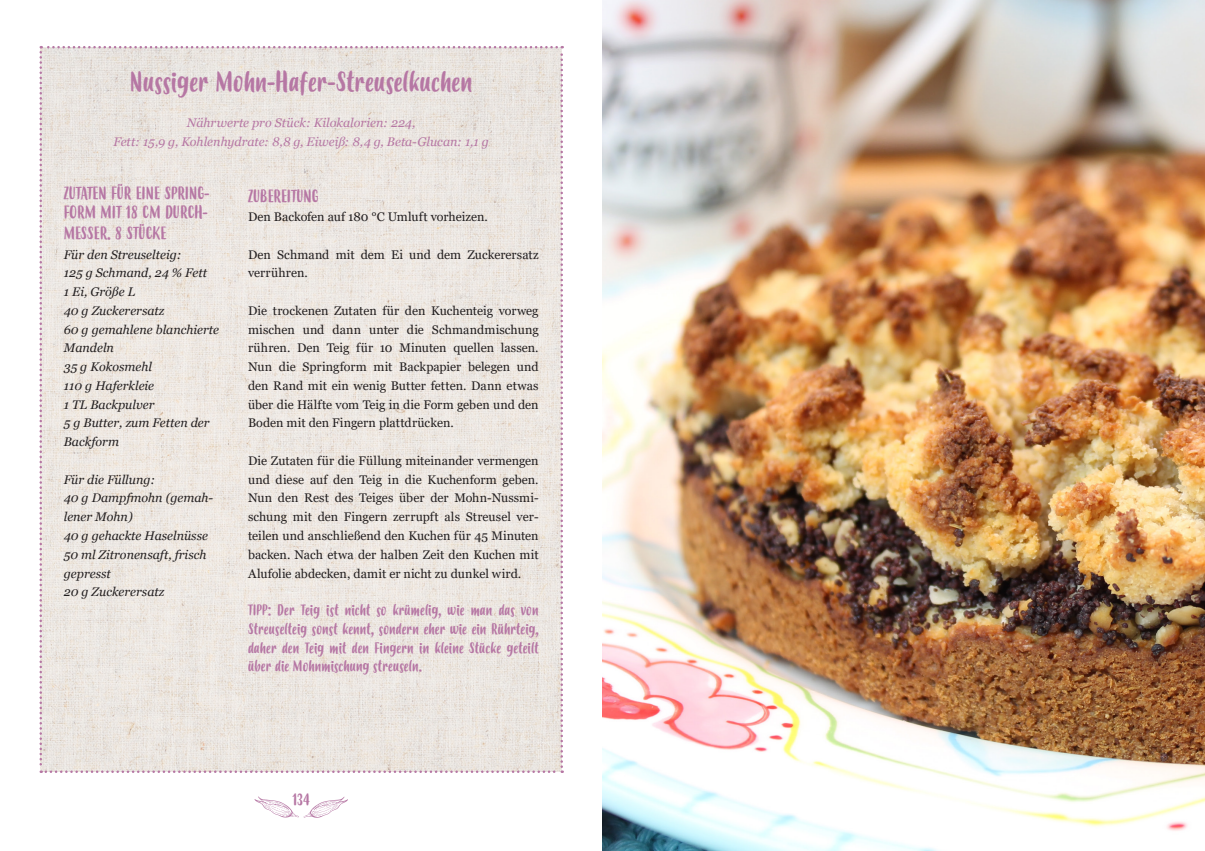
<style>
.page{position:relative;width:1205px;height:851px;background:#fff}
.page>*{position:absolute;margin:0;border:0;box-sizing:border-box;transform-origin:0 0}
.t1{font:27.5px "Budidaya";color:#b677a4}
.t2{font:17.5px/18.8px "Budidaya";color:#b677a4}
.t3{font:16.25px "Budidaya";color:#b677a4}
.t4{font:15px/18.8px "Budidaya";letter-spacing:.005em;color:#b677a4;text-align:justify}
.t5{font:12.5px/18.8px "Georgia";letter-spacing:-.005em;color:#231f20;text-align:justify}
.t6{font:italic 12.5px/18.8px "Georgia";color:#231f20}
.t7{font:italic 12.5px/18.8px "Georgia";color:#b677a4;text-align:center}
</style>
<div class="page">
<svg style="left:39px;top:46px;width:524px;height:726px;background:#ebe5df"></svg>
<img style="left:602px;top:0;width:603px;height:850px">
<svg style="left:254px;top:796px;width:94px;height:21px"></svg>
<h1 class="t1" style="left:130px;top:67px;width:344px">Nussiger Mohn-Hafer-Streuselkuchen</h1>
<p class="t7" style="left:113px;top:114px;width:377px">Nährwerte pro Stück: Kilokalorien: 224,<br>Fett: 15,9 g, Kohlenhydrate: 8,8 g, Eiweiß: 8,4 g, Beta-Glucan: 1,1 g</p>
<h2 class="t2" style="left:64px;top:185px;width:147px">ZUTATEN FÜR EINE SPRING-<br>FORM MIT 18 CM DURCH-</h2>
<h2 class="t2" style="left:64px;top:224px;width:104px">MESSER. 8 STÜCKE</h2>
<p class="t6" style="left:64px;top:245px;width:157px">Für den Streuselteig:<br>125 g Schmand, 24 % Fett<br>1 Ei, Größe L<br>40 g Zuckerersatz<br>60 g gemahlene blanchierte<br>Mandeln<br>35 g Kokosmehl<br>110 g Haferkleie<br>1 TL Backpulver<br>5 g Butter, zum Fetten der<br>Backform</p>
<p class="t6" style="left:64px;top:470px;width:151px">Für die Füllung:<br>40 g Dampfmohn (gemah&shy;lener Mohn)<br>40 g gehackte Haselnüsse<br>50 ml Zitronensaft, frisch gepresst<br>20 g Zuckerersatz</p>
<h2 class="t2" style="left:248px;top:188px;width:72px">ZUBEREITUNG</h2>
<p class="t5" style="left:248px;top:207px;width:241px">Den Backofen auf 180 °C Umluft vorheizen.</p>
<p class="t5" style="left:248px;top:245px;width:292px">Den Schmand mit dem Ei und dem Zuckerersatz verrühren.</p>
<p class="t5" style="left:248px;top:301px;width:292px">Die trockenen Zutaten für den Kuchenteig vorweg mischen und dann unter die Schmandmischung rühren. Den Teig für 10 Minuten quellen lassen.<br>Nun die Springform mit Backpapier belegen und den Rand mit ein wenig Butter fetten. Dann etwas über die Hälfte vom Teig in die Form geben und den Boden mit den Fingern plattdrücken.</p>
<p class="t5" style="left:248px;top:451px;width:292px">Die Zutaten für die Füllung miteinander vermengen und diese auf den Teig in die Kuchenform geben.<br>Nun den Rest des Teiges über der Mohn-Nussmi&shy;schung mit den Fingern zerrupft als Streusel ver&shy;teilen und anschließend den Kuchen für 45 Minuten backen. Nach etwa der halben Zeit den Kuchen mit Alufolie abdecken, damit er nicht zu dunkel wird.</p>
<p class="t4" style="left:248px;top:601px;width:292px">TIPP: Der Teig ist nicht so krümelig, wie man das von Streuselteig sonst kennt, sondern eher wie ein Rührteig, daher den Teig mit den Fingern in kleine Stücke geteilt über die Mohnmischung streuseln.</p>
<h3 class="t3" style="left:292px;top:790px;width:19px">134</h3>
</div>
